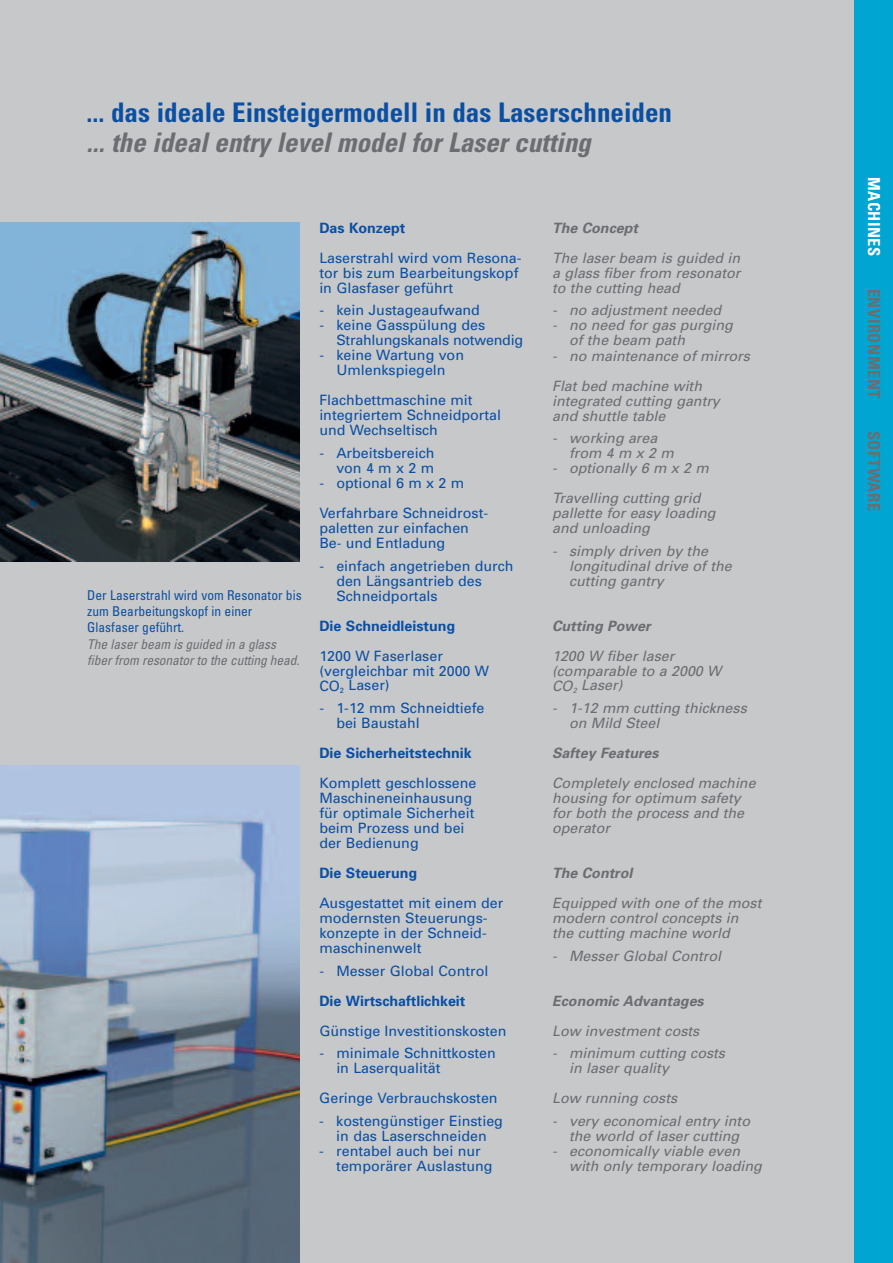
<style>
.page{position:relative;width:893px;height:1263px;background:#c7c8ca}
.page>*{position:absolute;margin:0;border:0;box-sizing:border-box;transform-origin:0 0}
.t1{font:700 condensed 27px "Univers";color:#0a4fa2}
.t2{font:italic 700 condensed 27px "Univers";color:#6c6d70}
.t3{font:700 condensed 16.5px "Univers";letter-spacing:.03em;color:#6c6d70}
.t4{font:700 condensed 16.5px "Univers";letter-spacing:.03em;color:#fff}
.t5{font:14.25px/15px "Univers";color:#0a4fa2}
.t6{font:italic 14.25px/15px "Univers";color:#6c6d70}
.t7{font:700 14.25px "Univers";color:#0a4fa2}
.t8{font:italic 700 14.25px "Univers";color:#6c6d70}
.t9{font:condensed 13.5px/16.2px "Univers";color:#0a4fa2}
.t10{font:italic condensed 13.5px/16.2px "Univers";letter-spacing:-.01em;color:#6c6d70}
</style>
<div class="page">
<img style="left:0;top:223px;width:300px;height:338px">
<div style="left:855px;top:0;width:38px;height:1263px;background:#00a6d1"></div>
<img style="left:0;top:765px;width:300px;height:498px">
<h1 class="t1" style="left:87px;top:102px;width:587px">... das ideale Einsteigermodell in das Laserschneiden</h1>
<h1 class="t2" style="left:87px;top:132px;width:506px">... the ideal entry level model for Laser cutting</h1>
<p class="t9" style="left:87px;top:588px;width:216px">Der Laserstrahl wird vom Resonator bis zum Bearbeitungskopf in einer<br>Glasfaser geführt.</p>
<p class="t10" style="left:87px;top:637px;width:214px">The laser beam is guided in a glass fiber from resonator to the cutting head.</p>
<p class="t7" style="left:319px;top:223px;width:87px">Das Konzept</p>
<p class="t5" style="left:319px;top:252px;width:204px">Laserstrahl wird vom Resona&shy;tor bis zum Bearbeitungskopf in Glasfaser geführt</p>
<p class="t5" style="left:319px;top:304px;width:162px">- kein Justageaufwand</p>
<p class="t5" style="left:336px;top:319px;width:188px;text-indent:-17px">- keine Gasspülung des<br>Strahlungskanals notwendig</p>
<p class="t5" style="left:319px;top:349px;width:146px;text-align:center">- keine Wartung von<br>Umlenkspiegeln</p>
<p class="t5" style="left:319px;top:394px;width:183px">Flachbettmaschine mit integriertem Schneidportal und Wechseltisch</p>
<p class="t5" style="left:319px;top:447px;width:117px;text-align:right">- Arbeitsbereich von4mx2m</p>
<p class="t5" style="left:319px;top:469px;width:170px;line-height:30px">- optional 6 m x 2 m<br>Verfahrbare Schneidrost-</p>
<p class="t5" style="left:319px;top:522px;width:151px">paletten zur einfachen<br>Be- und Entladung</p>
<p class="t5" style="left:336px;top:559px;width:179px;text-indent:-17px">- einfach angetrieben durch den Längsantrieb des<br>Schneidportals</p>
<p class="t7" style="left:319px;top:620px;width:137px">Die Schneidleistung</p>
<p class="t5" style="left:319px;top:649px;width:171px">1200 W Faserlaser (vergleichbar mit 2000 W<br>CO<sub>2</sub> Laser)</p>
<p class="t5" style="left:336px;top:702px;width:150px;text-indent:-17px">- 1-12 mm Schneidtiefe bei Baustahl</p>
<p class="t7" style="left:319px;top:748px;width:154px">Die Sicherheitstechnik</p>
<p class="t5" style="left:319px;top:777px;width:159px">Komplett geschlossene<br>Maschineneinhausung für optimale Sicherheit beim Prozess und bei der Bedienung</p>
<p class="t7" style="left:319px;top:868px;width:99px">Die Steuerung</p>
<p class="t5" style="left:319px;top:897px;width:186px">Ausgestattet mit einem der modernsten Steuerungs&shy;konzepte in der Schneid&shy;maschinenwelt</p>
<p class="t5" style="left:319px;top:964px;width:170px">- Messer Global Control</p>
<p class="t7" style="left:319px;top:995px;width:148px">Die Wirtschaftlichkeit</p>
<p class="t5" style="left:319px;top:1024px;width:189px">Günstige Investitionskosten</p>
<p class="t5" style="left:336px;top:1047px;width:161px;text-indent:-17px">- minimale Schnittkosten in Laserqualität</p>
<p class="t5" style="left:319px;top:1092px;width:180px">Geringe Verbrauchskosten</p>
<p class="t5" style="left:319px;top:1114px;width:185px;text-align:center">- kostengünstiger Einstieg in das Laserschneiden</p>
<p class="t5" style="left:336px;top:1144px;width:158px;text-indent:-17px">- rentabel auch bei nur temporärer Auslastung</p>
<p class="t8" style="left:552px;top:223px;width:87px">The Concept</p>
<p class="t6" style="left:552px;top:252px;width:190px;text-align:justify">The laser beam is guided in a glass fiber from resonator to the cutting head</p>
<p class="t6" style="left:552px;top:304px;width:170px">- no adjustment needed</p>
<p class="t6" style="left:569px;top:319px;width:165px;text-indent:-17px">- no need for gas purging of the beam path</p>
<p class="t6" style="left:552px;top:342px;width:199px;line-height:30px">- no maintenance of mirrors<br>Flat bed machine with</p>
<p class="t6" style="left:552px;top:394px;width:169px">integrated cutting gantry and shuttle table</p>
<p class="t6" style="left:569px;top:432px;width:106px;text-indent:-17px">- working area from4mx2m</p>
<p class="t6" style="left:552px;top:454px;width:158px;line-height:30px">- optionally 6 m x 2 m<br>Travelling cutting grid</p>
<p class="t6" style="left:552px;top:507px;width:165px">pallette for easy loading and unloading</p>
<p class="t6" style="left:569px;top:544px;width:164px;text-indent:-17px">- simply driven by the longitudinal drive of the cutting gantry</p>
<p class="t8" style="left:552px;top:620px;width:100px">Cutting Power</p>
<p class="t6" style="left:552px;top:649px;width:171px">1200 W fiber laser (comparable to a 2000 W<br>CO<sub>2</sub> Laser)</p>
<p class="t6" style="left:569px;top:702px;width:179px;text-indent:-17px">- 1-12 mm cutting thickness on Mild Steel</p>
<p class="t8" style="left:552px;top:748px;width:108px">Saftey Features</p>
<p class="t6" style="left:552px;top:777px;width:205px">Completely enclosed machine housing for optimum safety for both the process and the operator</p>
<p class="t8" style="left:552px;top:868px;width:82px">The Control</p>
<p class="t6" style="left:552px;top:897px;width:211px">Equipped with one of the most modern control concepts in the cutting machine world</p>
<p class="t6" style="left:552px;top:949px;width:170px">- Messer Global Control</p>
<p class="t8" style="left:552px;top:995px;width:153px">Economic Advantages</p>
<p class="t6" style="left:552px;top:1024px;width:149px">Low investment costs</p>
<p class="t6" style="left:569px;top:1047px;width:157px;text-indent:-17px">- minimum cutting costs in laser quality</p>
<p class="t6" style="left:552px;top:1092px;width:127px">Low running costs</p>
<p class="t6" style="left:552px;top:1114px;width:199px;text-align:center">- very economical entry into the world of laser cutting</p>
<p class="t6" style="left:569px;top:1144px;width:194px;text-indent:-17px">- economically viable even with only temporary loading</p>
<p class="t4" style="left:880px;top:177px;width:81px;rotate:90deg">MACHINES</p>
<p class="t3" style="left:880px;top:289px;width:111px;rotate:90deg">ENVIRONMENT</p>
<p class="t3" style="left:880px;top:431px;width:82px;rotate:90deg">SOFTWARE</p>
</div>
